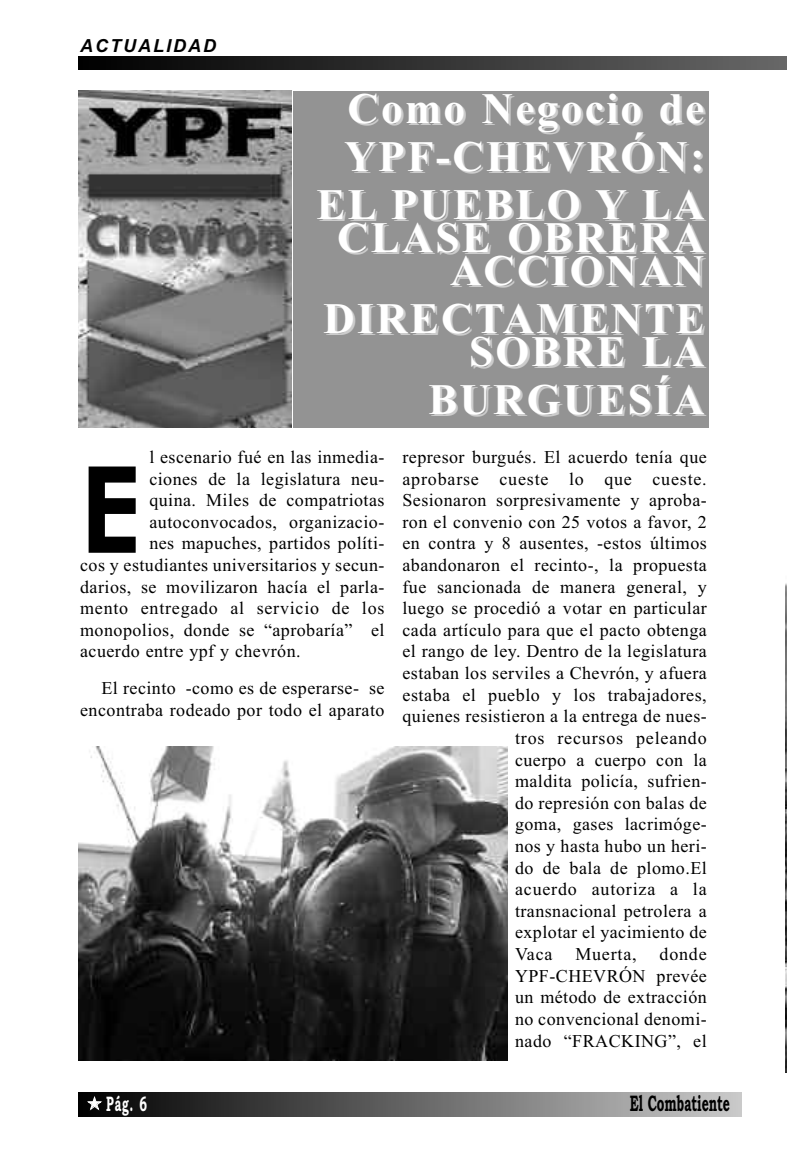
<style>
.page{position:relative;width:787px;height:1170px;background:#fff}
.page>*{position:absolute;margin:0;border:0;box-sizing:border-box;transform-origin:0 0}
.t1{font:700 120px "Century Gothic";color:#000}
.t2{font:700 43.5px/48px "Times New Roman";letter-spacing:.05em;color:#fff;text-align:right}
.t3{font:700 22.5px "Bookman Old Style";color:#000;scale:.55 1}
.t4{font:700 21px "Bookman Old Style";color:#fff;scale:.55 1}
.t5{font:18px/21.6px "Times New Roman";letter-spacing:.025em;color:#000;text-align:right}
.t6{font:18px "Times New Roman";letter-spacing:.045em;color:#000}
.t7{font:italic 700 18px "Arial";letter-spacing:.11em;color:#000}
</style>
<div class="page">
<div style="left:79px;top:1092px;width:662px;height:24px;background:linear-gradient(to right,#000,#cacaca)"></div>
<img style="left:79px;top:91px;width:213px;height:337px">
<svg style="left:79px;top:56px;width:708px;height:14px;background:#333"></svg>
<img style="left:785px;top:583px;width:2px;height:488px">
<div style="left:293px;top:91px;width:415px;height:337px;background:#939393"></div>
<img style="left:79px;top:746px;width:428px;height:313px">
<svg style="left:88px;top:1097px;width:13px;height:12px"></svg>
<p class="t7" style="left:80px;top:36px;width:137px">ACTUALIDAD</p>
<h2 class="t2" style="left:316px;top:84px;width:389px">Como Negocio de<br>YPF-CHEVRÓN:<br>EL PUEBLO Y LA</h2>
<h2 class="t2" style="left:337px;top:220px;width:369px;line-height:33px">CLASE OBRERA<br>ACCIONAN</h2>
<h2 class="t2" style="left:323px;top:301px;width:382px;line-height:33px">DIRECTAMENTE<br>SOBRE LA</h2>
<h2 class="t2" style="left:428px;top:375px;width:278px">BURGUESÍA</h2>
<p class="t5" style="left:149px;top:446px;width:236px">l escenario fué en las inmedia-</p>
<p class="t5" style="left:149px;top:467px;width:236px">ciones de la legislatura neu-</p>
<p class="t5" style="left:149px;top:489px;width:236px">quina. Miles de compatriotas</p>
<p class="t5" style="left:149px;top:510px;width:236px">autoconvocados, organizacio-</p>
<p class="t5" style="left:149px;top:532px;width:236px">nes mapuches, partidos políti-</p>
<p class="t5" style="left:80px;top:554px;width:306px">cos y estudiantes universitarios y secun-</p>
<p class="t5" style="left:80px;top:575px;width:306px">darios, se movilizaron hacía el parla-</p>
<p class="t6" style="left:80px;top:597px;width:306px">mento entregado al servicio de los</p>
<p class="t5" style="left:80px;top:618px;width:306px">monopolios, donde se “aprobaría” el</p>
<p class="t5" style="left:80px;top:640px;width:222px">acuerdo entre ypf y chevrón.</p>
<p class="t5" style="left:80px;top:677px;width:306px">El recinto -como es de esperarse- se encontraba rodeado por todo el aparato</p>
<h1 class="t1" style="left:79px;top:441px;width:64px">E</h1>
<p class="t5" style="left:402px;top:446px;width:306px">represor burgués. El acuerdo tenía que</p>
<p class="t6" style="left:402px;top:468px;width:306px">aprobarse cueste lo que cueste.</p>
<p class="t5" style="left:402px;top:489px;width:306px">Sesionaron sorpresivamente y aproba-</p>
<p class="t5" style="left:402px;top:510px;width:306px">ron el convenio con 25 votos a favor, 2</p>
<p class="t5" style="left:402px;top:532px;width:306px">en contra y 8 ausentes, -estos últimos</p>
<p class="t5" style="left:402px;top:554px;width:306px">abandonaron el recinto-, la propuesta</p>
<p class="t5" style="left:402px;top:575px;width:306px">fue sancionada de manera general, y</p>
<p class="t5" style="left:402px;top:597px;width:306px">luego se procedió a votar en particular</p>
<p class="t5" style="left:402px;top:618px;width:306px">cada artículo para que el pacto obtenga</p>
<p class="t5" style="left:402px;top:640px;width:306px">el rango de ley. Dentro de la legislatura</p>
<p class="t5" style="left:402px;top:662px;width:306px">estaban los serviles a Chevrón, y afuera</p>
<p class="t5" style="left:402px;top:683px;width:306px">estaba el pueblo y los trabajadores,</p>
<p class="t5" style="left:402px;top:705px;width:306px">quienes resistieron a la entrega de nues-</p>
<p class="t6" style="left:515px;top:727px;width:193px">tros recursos peleando</p>
<p class="t5" style="left:515px;top:748px;width:193px">cuerpo a cuerpo con la</p>
<p class="t5" style="left:515px;top:770px;width:193px">maldita policía, sufrien-</p>
<p class="t5" style="left:515px;top:791px;width:193px">do represión con balas de</p>
<p class="t5" style="left:515px;top:813px;width:193px">goma, gases lacrimóge-</p>
<p class="t5" style="left:515px;top:834px;width:193px">nos y hasta hubo un heri-</p>
<p class="t5" style="left:515px;top:856px;width:193px">do de bala de plomo.El</p>
<p class="t6" style="left:515px;top:878px;width:193px">acuerdo autoriza a la</p>
<p class="t5" style="left:515px;top:899px;width:193px">transnacional petrolera a</p>
<p class="t5" style="left:515px;top:921px;width:193px">explotar el yacimiento de</p>
<p class="t5" style="left:515px;top:942px;width:39px">Vaca</p>
<p class="t5" style="left:575px;top:942px;width:63px">Muerta,</p>
<p class="t5" style="left:515px;top:942px;width:193px;text-align:justify;text-indent:144px">donde YPF-CHEVRÓN prevée un método de extracción no convencional denomi&shy;nado “FRACKING”, el</p>
<p class="t4" style="left:106px;top:1091px;width:76px">Pág. 6</p>
<p class="t3" style="left:630px;top:1089px;width:184px">El Combatiente</p>
</div>
